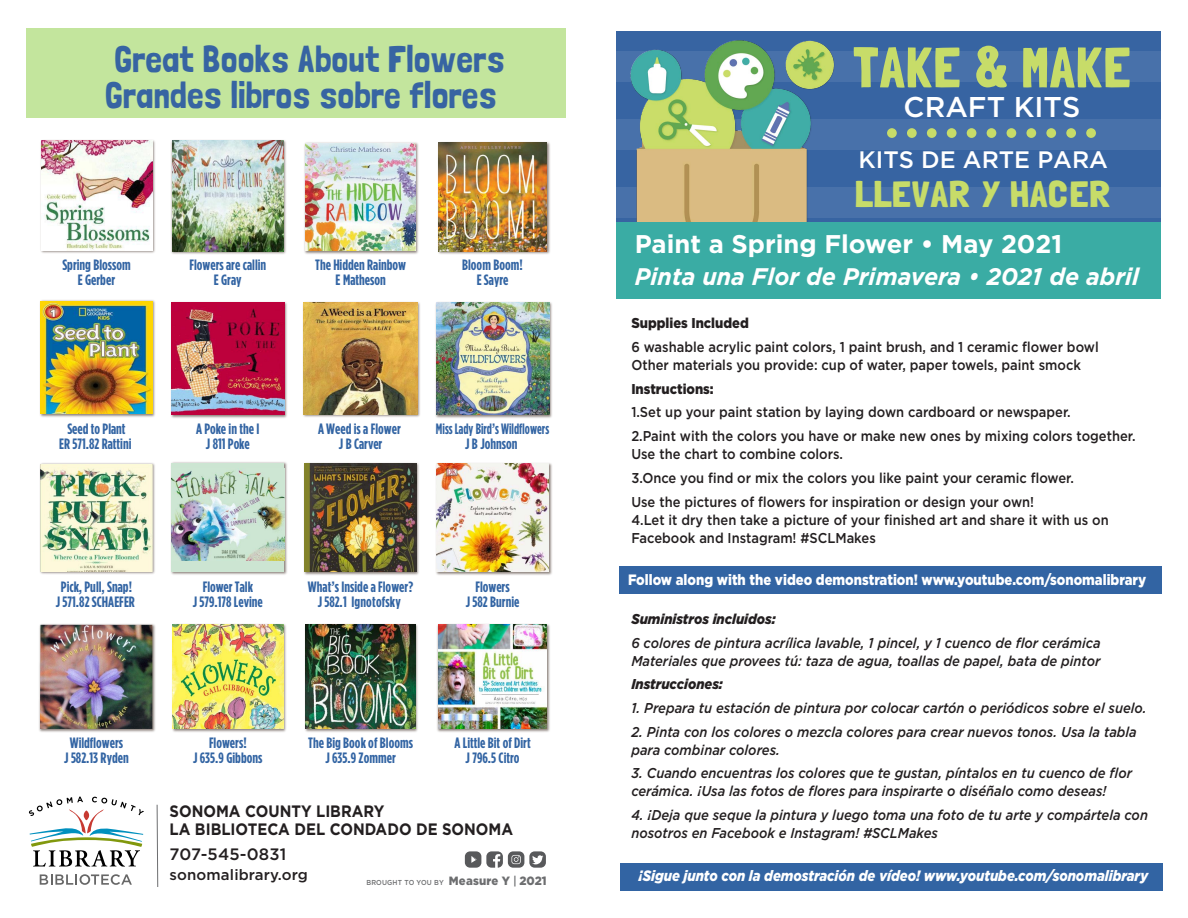
<style>
.page{position:relative;width:1188px;height:918px;background:#fff}
.page>*{position:absolute;margin:0;border:0;box-sizing:border-box;transform-origin:0 0}
.t1{font:57.15px "Londrina Solid";color:#c7dc69}
.t2{font:37.5px/36px "Londrina Solid";color:#3764a2}
.t3{font:36.9px "Londrina Solid";color:#c7dc69;scale:1.09 1}
.t4{font:500 28.5px "Gotham";color:#fff}
.t5{font:700 25.65px "Gotham";color:#fff}
.t6{font:italic 700 24px "Gotham";color:#fff}
.t7{font:500 23.85px "Gotham";color:#fff}
.t8{font:700 16.5px/18px "Gotham";color:#231f20;scale:.9 1}
.t9{font:500 16.5px "Gotham";letter-spacing:.01em;color:#231f20}
.t10{font:700 condensed 15px/15px "Gotham";color:#3264a3;text-align:center}
.t11{font:900 15px "Gotham";color:#fff;scale:.87 1}
.t12{font:italic 900 15px "Gotham";color:#fff;scale:.87 1}
.t13{font:700 condensed 15px/15px "Gotham";color:#3264a3;text-align:center;scale:.9 1}
.t14{font:500 15px "Gotham";letter-spacing:.01em;color:#231f20}
.t15{font:italic 500 14.25px/18px "Gotham";color:#231f20;scale:.91 1}
.t16{font:500 14.25px/23.7px "Gotham";color:#231f20;scale:.91 1}
.t17{font:italic 900 14.25px "Gotham";color:#231f20;scale:.91 1}
.t18{font:900 14.25px "Gotham";color:#231f20;scale:.91 1}
.t19{font:500 7.2px "Gotham";letter-spacing:.025em;color:#6d6e70;scale:.92 1}
.s1{font-weight:900;font-size:12px}
.s2{font-size:11.7px}
</style>
<div class="page">
<img style="left:438px;top:142px;width:112px;height:112px">
<img style="left:438px;top:143px;width:109px;height:108px">
<img style="left:171px;top:140px;width:115px;height:114px">
<img style="left:172px;top:141px;width:112px;height:110px">
<div style="left:26px;top:28px;width:540px;height:90px;background:#c3e59d"></div>
<img style="left:40px;top:140px;width:115px;height:113px">
<img style="left:41px;top:141px;width:111px;height:109px">
<img style="left:304px;top:142px;width:115px;height:112px">
<img style="left:305px;top:143px;width:111px;height:108px">
<img style="left:40px;top:300px;width:115px;height:117px">
<img style="left:41px;top:301px;width:111px;height:113px">
<img style="left:171px;top:302px;width:116px;height:116px">
<img style="left:172px;top:303px;width:112px;height:112px">
<img style="left:303px;top:302px;width:117px;height:115px">
<img style="left:304px;top:302px;width:113px;height:112px">
<img style="left:435px;top:302px;width:117px;height:116px">
<img style="left:436px;top:302px;width:113px;height:113px">
<img style="left:40px;top:463px;width:115px;height:111px">
<img style="left:41px;top:464px;width:111px;height:107px">
<img style="left:171px;top:462px;width:116px;height:113px">
<div style="left:171px;top:463px;width:113px;height:109px;background:#cce5d2"></div>
<img style="left:171px;top:470px;width:113px;height:90px">
<img style="left:304px;top:462px;width:115px;height:113px">
<img style="left:305px;top:464px;width:111px;height:108px">
<img style="left:436px;top:463px;width:116px;height:112px">
<img style="left:436px;top:464px;width:113px;height:108px">
<img style="left:39px;top:624px;width:117px;height:108px">
<img style="left:40px;top:625px;width:112px;height:104px">
<img style="left:172px;top:624px;width:114px;height:108px">
<img style="left:173px;top:625px;width:110px;height:104px">
<img style="left:305px;top:624px;width:113px;height:108px">
<img style="left:306px;top:625px;width:109px;height:104px">
<img style="left:437px;top:624px;width:113px;height:108px">
<img style="left:438px;top:625px;width:109px;height:104px">
<svg style="left:156px;top:804px;width:2px;height:83px"></svg>
<svg style="left:465px;top:851px;width:81px;height:17px"></svg>
<svg style="left:29px;top:797px;width:115px;height:70px"></svg>
<svg style="left:40px;top:874px;width:92px;height:11px"></svg>
<div style="left:616px;top:32px;width:544px;height:249px;background:#3764a2"></div>
<div style="left:611px;top:51px;width:555px;height:31px;background:#4871aa"></div>
<div style="left:611px;top:119px;width:555px;height:31px;background:#4871aa"></div>
<div style="left:605px;top:187px;width:561px;height:31px;background:#4871aa"></div>
<img style="left:630px;top:40px;width:205px;height:182px">
<div style="left:947px;top:128px;width:10px;height:10px;background:#c7dc69;border-radius:50%"></div>
<div style="left:967px;top:128px;width:9px;height:10px;background:#c7dc69;border-radius:50%"></div>
<div style="left:987px;top:128px;width:9px;height:10px;background:#c7dc69;border-radius:50%"></div>
<div style="left:887px;top:128px;width:10px;height:10px;background:#c7dc69;border-radius:50%"></div>
<div style="left:907px;top:128px;width:10px;height:10px;background:#c7dc69;border-radius:50%"></div>
<div style="left:927px;top:128px;width:10px;height:10px;background:#c7dc69;border-radius:50%"></div>
<div style="left:1066px;top:128px;width:10px;height:10px;background:#c7dc69;border-radius:50%"></div>
<div style="left:1086px;top:128px;width:10px;height:10px;background:#c7dc69;border-radius:50%"></div>
<div style="left:1007px;top:128px;width:9px;height:10px;background:#c7dc69;border-radius:50%"></div>
<div style="left:1026px;top:128px;width:10px;height:10px;background:#c7dc69;border-radius:50%"></div>
<div style="left:1046px;top:128px;width:10px;height:10px;background:#c7dc69;border-radius:50%"></div>
<div style="left:616px;top:222px;width:545px;height:77px;background:#3aaca4"></div>
<div style="left:620px;top:566px;width:542px;height:28px;background:#3264a3"></div>
<div style="left:621px;top:863px;width:542px;height:27px;background:#3264a3"></div>
<h2 class="t2" style="left:105px;top:40px;width:401px">Great Books About Flowers<br>Grandes libros sobre flores</h2>
<p class="t10" style="left:62px;top:257px;width:70px">SpringBlossom<br>E Gerber</p>
<p class="t10" style="left:189px;top:257px;width:78px">Flowers are callin<br>E Gray</p>
<p class="t10" style="left:315px;top:257px;width:92px">The Hidden Rainbow<br>E Matheson</p>
<p class="t10" style="left:462px;top:257px;width:62px">Bloom Boom!<br>E Sayre</p>
<p class="t10" style="left:59px;top:421px;width:74px">Seed to Plant<br>ER 571.82 Rattini</p>
<p class="t10" style="left:196px;top:421px;width:65px">APoke in the I<br>J 811 Poke</p>
<p class="t10" style="left:318px;top:421px;width:84px">A Weed is a Flower<br>J B Carver</p>
<p class="t13" style="left:436px;top:421px;width:127px">Miss Lady Bird’s Wildflowers<br>JB Johnson</p>
<p class="t10" style="left:56px;top:579px;width:81px">Pick, Pull, Snap!<br>J 571.82 SCHAEFER</p>
<p class="t10" style="left:193px;top:579px;width:71px">FlowerTalk<br>J579.178Levine</p>
<p class="t10" style="left:308px;top:579px;width:107px">What’s Inside a Flower?<br>J 582.1 Ignotofsky</p>
<p class="t10" style="left:466px;top:579px;width:55px">Flowers<br>J 582 Burnie</p>
<p class="t10" style="left:64px;top:734px;width:66px">Wildflowers<br>J 582.13 Ryden</p>
<p class="t10" style="left:193px;top:734px;width:71px">Flowers!<br>J 635.9 Gibbons</p>
<p class="t10" style="left:308px;top:734px;width:106px">The BigBook of Blooms<br>J 635.9 Zommer</p>
<p class="t10" style="left:455px;top:734px;width:78px">A Little Bit of Dirt<br>J 796.5 Citro</p>
<p class="t8" style="left:170px;top:802px;width:383px">SONOMA COUNTY LIBRARY<br>LA BIBLIOTECA DEL CONDADO DE SONOMA</p>
<p class="t9" style="left:170px;top:843px;width:118px">707-545-0831</p>
<p class="t14" style="left:170px;top:864px;width:140px">sonomalibrary.org</p>
<p class="t19" style="left:366px;top:877px;width:197px">BROUGHT TO YOU BY <span class="s1">Measure Y</span> <span class="s2">|</span> <span class="s1">2021</span></p>
<h1 class="t1" style="left:853px;top:34px;width:280px">TAKE &amp; MAKE</h1>
<h3 class="t4" style="left:904px;top:88px;width:178px">CRAFT KITS</h3>
<h3 class="t7" style="left:859px;top:144px;width:251px">KITS DE ARTE PARA</h3>
<h3 class="t3" style="left:855px;top:173px;width:237px">LLEVAR Y HACER</h3>
<h3 class="t5" style="left:635px;top:227px;width:429px">Paint a Spring Flower • May 2021</h3>
<h3 class="t6" style="left:635px;top:260px;width:506px">Pinta una Flor de Primavera • 2021 de abril</h3>
<p class="t18" style="left:631px;top:314px;width:131px">Supplies Included</p>
<p class="t16" style="left:631px;top:338px;width:515px;line-height:18px">6 washable acrylic paint colors, 1 paint brush, and 1 ceramic flower bowl<br>Other materials you provide: cup of water, paper towels, paint smock</p>
<p class="t18" style="left:631px;top:379px;width:92px">Instructions:</p>
<p class="t16" style="left:631px;top:400px;width:556px">1.Set up your paint station by laying down cardboard or newspaper.<br>2.Paint with the colors you have or make new ones by mixing colors together.</p>
<p class="t16" style="left:631px;top:442px;width:488px">Use the chart to combine colors.<br>3.Once you find or mix the colors you like paint your ceramic flower.<br>Use the pictures of flowers for inspiration or design your own!</p>
<p class="t16" style="left:631px;top:510px;width:526px;line-height:18px">4.Let it dry then take a picture of your finished art and share it with us on<br>Facebook and Instagram! #SCLMakes</p>
<p class="t11" style="left:628px;top:569px;width:597px">Follow along with the video demonstration! www.youtube.com/sonomalibrary</p>
<p class="t17" style="left:631px;top:609px;width:160px">Suministros incluidos:</p>
<p class="t15" style="left:631px;top:633px;width:517px">6 colores de pintura acrílica lavable, 1 pincel, y 1 cuenco de flor cerámica<br>Materiales que provees tú: taza de agua, toallas de papel, bata de pintor</p>
<p class="t17" style="left:631px;top:675px;width:102px">Instrucciones:</p>
<p class="t15" style="left:631px;top:699px;width:568px">1. Prepara tu estación de pintura por colocar cartón o periódicos sobre el suelo.</p>
<p class="t15" style="left:631px;top:723px;width:557px">2. Pinta con los colores o mezcla colores para crear nuevos tonos. Usa la tabla para combinar colores.</p>
<p class="t15" style="left:631px;top:764px;width:552px">3. Cuando encuentras los colores que te gustan, píntalos en tu cuenco de flor cerámica. ¡Usa las fotos de flores para inspirarte o diséñalo como deseas!</p>
<p class="t15" style="left:631px;top:806px;width:569px">4. ¡Deja que seque la pintura y luego toma una foto de tu arte y compártela con nosotros en Facebook e Instagram! #SCLMakes</p>
<p class="t12" style="left:638px;top:866px;width:588px">¡Sigue junto con la demostración de vídeo! www.youtube.com/sonomalibrary</p>
</div>
